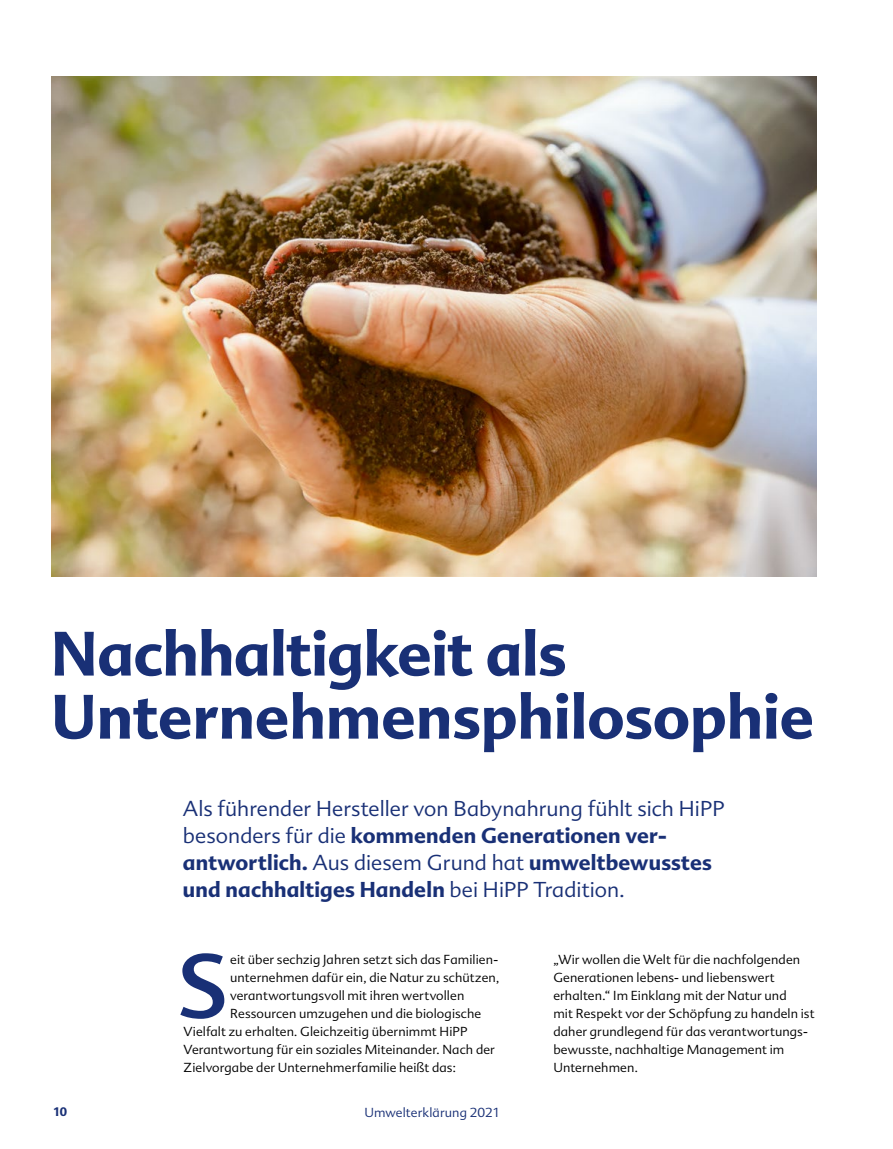
<style>
.page{position:relative;width:893px;height:1149px;background:#fff}
.page>*{position:absolute;margin:0;border:0;box-sizing:border-box;transform-origin:0 0}
.t1{font:88.5px "Advert Pro";color:#193076}
.t2{font:700 60.9px/63px "Advert Pro";color:#193076}
.t3{font:300 21px/27px "Advert Pro";letter-spacing:.005em;color:#193076}
.t4{font:300 12.75px/18px "Advert Pro";letter-spacing:.01em;color:#000}
.t5{font:300 12.75px "Advert Pro";letter-spacing:.01em;color:#193076}
.t6{font:700 12px "Advert Pro";color:#193076}
.s1{font-weight:700}
</style>
<div class="page">
<img style="left:51px;top:77px;width:765px;height:499px">
<h2 class="t2" style="left:51px;top:622px;width:764px">Nachhaltigkeit als<br>Unternehmensphilosophie</h2>
<h3 class="t3" style="left:183px;top:795px;width:543px">Als führender Hersteller von Babynahrung fühlt sich HiPP besonders für die <span class="s1">kommenden Generationen ver&shy;antwortlich.</span> Aus diesem Grund hat <span class="s1">umweltbewusstes und nachhaltiges Handeln</span> bei HiPP Tradition.</h3>
<h1 class="t1" style="left:176px;top:929px;width:54px">S</h1>
<p class="t4" style="left:553px;top:950px;width:263px">„Wir wollen die Welt für die nachfolgenden Generationen lebens- und liebenswert erhalten.“ Im Einklang mit der Natur und<br>mit Respekt vor der Schöpfung zu handeln ist daher grundlegend für das verantwortungs&shy;bewusste, nachhaltige Management im Unternehmen.</p>
<p class="t4" style="left:230px;top:950px;width:269px">eit über sechzig Jahren setzt sich das Familien-</p>
<p class="t4" style="left:230px;top:968px;width:271px">unternehmen dafür ein, die Natur zu schützen,</p>
<p class="t4" style="left:230px;top:986px;width:236px">verantwortungsvoll mit ihren wertvollen</p>
<p class="t4" style="left:230px;top:1004px;width:253px">Ressourcen umzugehen und die biologische</p>
<p class="t4" style="left:183px;top:1022px;width:285px">Vielfalt zu erhalten. Gleichzeitig übernimmt HiPP</p>
<p class="t4" style="left:183px;top:1040px;width:313px">Verantwortung für ein soziales Miteinander. Nach der</p>
<p class="t4" style="left:183px;top:1058px;width:274px">Zielvorgabe der Unternehmerfamilie heißt das:</p>
<p class="t6" style="left:54px;top:1102px;width:15px">10</p>
<p class="t5" style="left:364px;top:1104px;width:136px">Umwelterklärung 2021</p>
</div>
